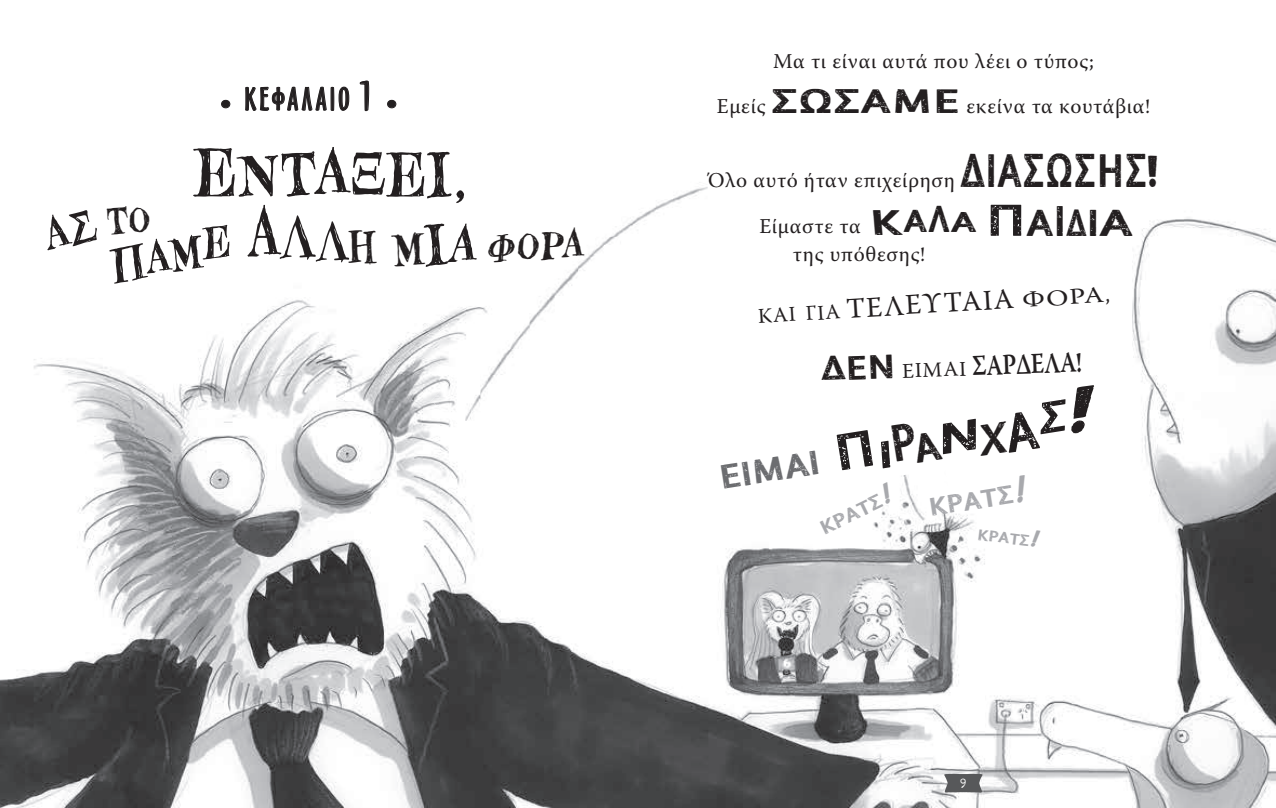
<style>
.page{position:relative;width:1276px;height:808px;background:#fff}
.page>*{position:absolute;margin:0;border:0;box-sizing:border-box;transform-origin:0 0}
.t1{font:73.8px "Hombre";color:#231f20;scale:.84 1}
.t2{font:67.5px "Hombre";letter-spacing:.025em;color:#231f20}
.t3{font:48px "Hombre";color:#231f20}
.t4{font:42px "Hombre";color:#231f20}
.t5{font:700 36px "Sasa Sans Dirty Inside";color:#231f20;scale:1.11 1}
.t6{font:700 32.4px "Sasa Sans Dirty Inside";color:#6c6d70;scale:1.11 1}
.t7{font:30px "Oz Handicraft Greek BT";letter-spacing:.095em;color:#231f20;scale:1.1 1}
.t8{font:600 28.8px "Warnock Pro";color:#231f20;scale:.79 1}
.t9{font:28.5px "Warnock Pro";color:#231f20}
.t10{font:700 24.3px "Sasa Sans Dirty Inside";color:#a8a9ad;scale:1.11 1}
.t11{font:22.5px "Warnock Pro";color:#231f20;scale:1.25 1}
.t12{font:21px/45.5px "Warnock Pro";letter-spacing:.03em;color:#231f20;text-align:center}
.t13{font:21px "Symbol";color:#231f20;scale:1.1 1}
.t14{font:700 18.9px "Sasa Sans Dirty Inside";color:#a8a9ad;scale:1.11 1}
.t15{font:700 14.85px "Sasa Sans Dirty Inside";color:#a8a9ad;scale:1.11 1}
.t16{font:13.2px "Typewriter Revo";color:#fff}
.s1{font-size:50.7px}
.s2{font-size:73.5px}
.s3{font-size:65.85px}
.s4{font-size:46.5px}
.s5{font-size:61.5px}
.s6{font-size:54px}
.s7{font-size:55.5px}
.s8{font-family:"Sasa Sans Dirty Inside";font-weight:700;font-size:32.4px}
.s9{font-family:"Sasa Sans Dirty Inside";font-weight:700;font-size:45px}
.s10{font-family:"Elo";font-size:45px}
.s11{font-size:34.2px}
.s12{font-size:30.45px}
.s13{font-size:35.55px}
.s14{font-size:27.45px}
.s15{font-size:42.15px}
.s16{font-size:41.1px}
.s17{font-size:21px}
.s18{font-weight:400;font-size:21px}
.s19{font-size:48.6px;color:#231f20}
.s20{font-size:36.45px;color:#231f20}
.s21{font-size:49.95px;color:#231f20}
.s22{font-size:39.15px;color:#231f20}
.s23{font-style:italic;font-size:41.25px;color:#231f20}
.s24{font-size:41.85px;color:#231f20}
.s25{font-size:52.8px;color:#231f20}
.s26{font-style:italic;font-size:41.85px;color:#231f20}
.s27{font-family:"Elo";font-weight:400;font-style:italic;font-size:64.8px;color:#231f20}
.s28{font-style:italic;font-size:36.45px}
.s29{font-style:italic;font-size:27px}
.s30{font-style:italic;font-size:22.95px}
</style>
<div class="page">
<img style="left:0;top:80px;width:1276px;height:728px">
<img style="left:578px;top:131px;width:147px;height:106px">
<img style="left:529px;top:234px;width:49px;height:167px">
<img style="left:480px;top:290px;width:49px;height:159px">
<img style="left:578px;top:237px;width:96px;height:53px">
<img style="left:578px;top:290px;width:49px;height:56px">
<img style="left:431px;top:345px;width:49px;height:99px">
<img style="left:892px;top:469px;width:60px;height:58px">
<svg style="left:221px;top:100px;width:9px;height:8px"></svg>
<svg style="left:245px;top:86px;width:104px;height:30px"></svg>
<svg style="left:360px;top:81px;width:9px;height:30px"></svg>
<svg style="left:387px;top:100px;width:9px;height:8px"></svg>
<svg style="left:944px;top:774px;width:38px;height:19px"></svg>
<svg style="left:39px;top:208px;width:61px;height:42px"></svg>
<svg style="left:107px;top:206px;width:43px;height:29px"></svg>
<h3 class="t7" style="left:220px;top:83px;width:138px">• ΚΕΦΑΛΑΙΟ <span class="s1">1</span></h3>
<p class="t13" style="left:386px;top:89px;width:11px">•</p>
<h2 class="t2" style="left:195px;top:132px;width:275px"><span class="s2">Ε</span>ΝΤΑΞΕΙ,</h2>
<h1 class="t1" style="left:248px;top:189px;width:152px;rotate:-1deg">Α<span class="s3">Λ</span><sub>Λ</sub><sub>Η</sub></h1>
<h3 class="t4" style="left:392px;top:227px;width:191px;rotate:-3deg"><span class="s4">Μ</span><span class="s5">Ι</span><span class="s6">Α</span> ΦΟΡΑ</h3>
<h3 class="t3" style="left:107px;top:234px;width:122px;rotate:-7deg"><span class="s7">Π</span>ΑΜΕ</h3>
<p class="t12" style="left:717px;top:38px;width:435px">Μα τι είναι αυτά που λέει ο τύπος;<br>Εμείς <span class="s8">ΣΩΣΑΜΕ</span> εκείνα τα κουτάβια!</p>
<p class="t12" style="left:759px;top:157px;width:400px;text-align:left;text-indent:-51px">Όλο αυτό ήταν επιχείρηση <span class="s9">∆ΙΑΣΩΣΗΣ</span><span class="s10">!<br></span>Είμαστε τα</p>
<p class="t12" style="left:793px;top:231px;width:134px">της υπόθεσης!</p>
<p class="t12" style="left:756px;top:294px;width:84px;rotate:-4deg">ΚΑΙ ΓΙΑ</p>
<h3 class="t5" style="left:871px;top:203px;width:237px"><span class="s11">Κ</span><span class="s12">Α</span><span class="s13">Λ</span><span class="s14">Α</span> <span class="s15">Π</span>Α<span class="s16">Ι</span>∆ΙΑ</h3>
<h3 class="t9" style="left:845px;top:291px;width:169px;rotate:-3deg">ΤΕΛΕΥΤΑΙΑ</h3>
<p class="t11" style="left:1021px;top:286px;width:71px;rotate:-4deg">ΦΟΡΑ<span class="s17">,</span></p>
<h3 class="t8" style="left:821px;top:354px;width:331px;rotate:-2deg"><span class="s8">∆ΕΝ</span> <span class="s18">ΕΙΜΑΙ</span> ΣΑΡΔΕΛΑ!</h3>
<h3 class="t6" style="left:717px;top:460px;width:335px;rotate:-9deg">ΕΙΜΑΙ <span class="s19">Π</span><span class="s20">Ι</span><span class="s21">Ρ</span><span class="s22">Α</span><span class="s23">Ν</span><span class="s24">Χ</span><span class="s25">Α</span><span class="s26">Σ</span><span class="s27">!</span></h3>
<p class="t10" style="left:927px;top:494px;width:91px;rotate:-9deg">ΚΡΑΤΣ<span class="s28">!</span></p>
<p class="t14" style="left:817px;top:519px;width:72px;rotate:-26deg">ΚΡΑΤΣ<span class="s29">!</span></p>
<p class="t15" style="left:979px;top:526px;width:58px;rotate:7deg">ΚΡΑΤΣ<span class="s30">!</span></p>
<p class="t16" style="left:958px;top:776px;width:11px">9</p>
</div>
